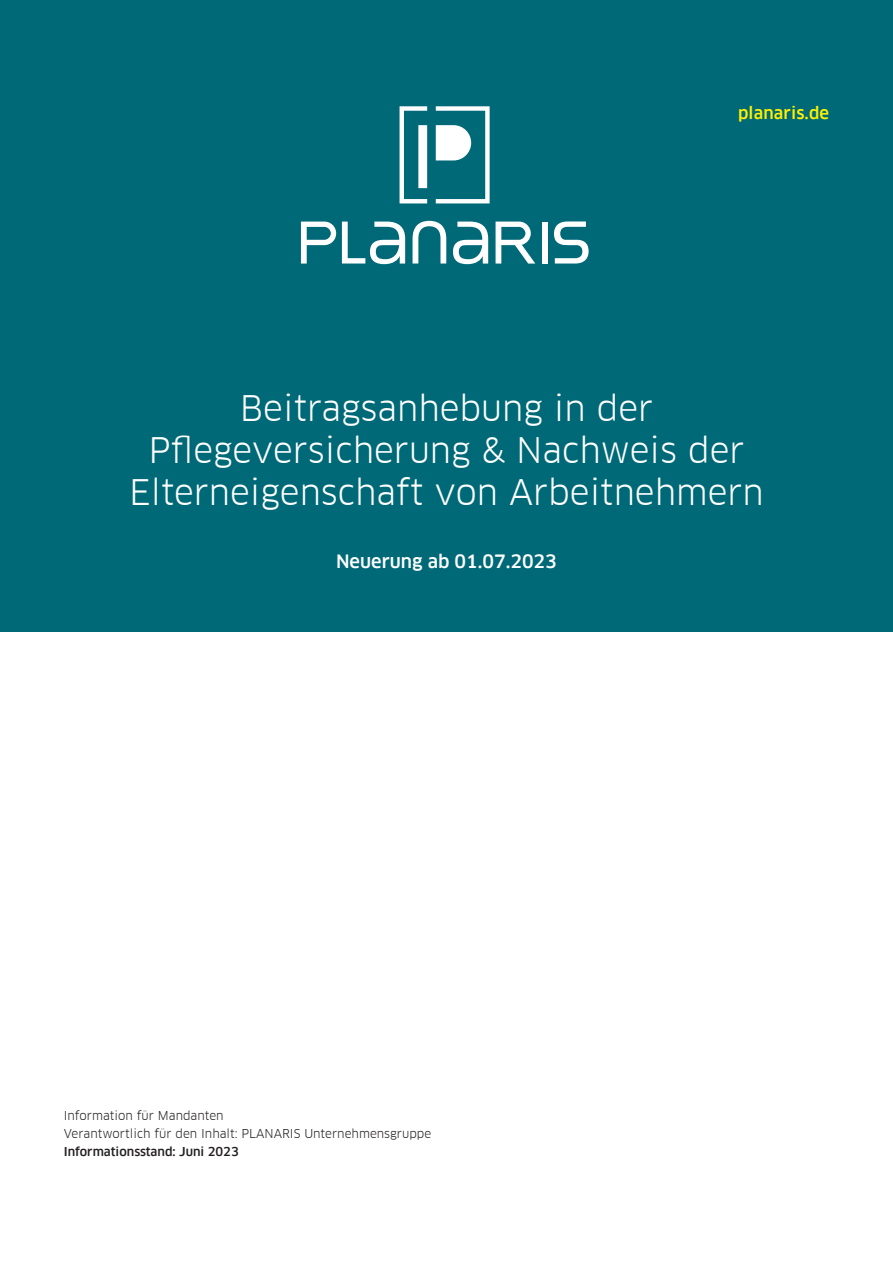
<style>
.page{position:relative;width:893px;height:1263px;background:#fff}
.page>*{position:absolute;margin:0;border:0;box-sizing:border-box;transform-origin:0 0}
.t1{font:34.5px/42px "Clan Offc";color:#fff;text-align:center}
.t2{font:500 18px "Clan Offc";color:#fff}
.t3{font:500 16.5px "Clan Offc";letter-spacing:.005em;color:#fff101}
.t4{font:12px/18px "Clan Offc";color:#231f20}
.t5{font:500 12px "Clan Offc";color:#231f20}
</style>
<div class="page">
<div style="left:0;top:0;width:893px;height:631px;background:#006977"></div>
<svg style="left:413px;top:221px;width:33px;height:42px"></svg>
<div style="left:542px;top:222px;width:5px;height:41px;background:#fff"></div>
<svg style="left:453px;top:222px;width:35px;height:42px"></svg>
<svg style="left:342px;top:222px;width:63px;height:42px"></svg>
<svg style="left:554px;top:221px;width:35px;height:42px"></svg>
<svg style="left:301px;top:222px;width:35px;height:42px"></svg>
<svg style="left:496px;top:222px;width:39px;height:42px"></svg>
<svg style="left:436px;top:106px;width:54px;height:97px"></svg>
<svg style="left:400px;top:106px;width:27px;height:97px"></svg>
<p class="t3" style="left:738px;top:104px;width:93px">planaris.de</p>
<p class="t1" style="left:129px;top:388px;width:636px">Beitragsanhebung in der<br>Pflegeversicherung &amp; Nachweis der<br>Elterneigenschaft von Arbeitnehmern</p>
<p class="t2" style="left:336px;top:552px;width:222px">Neuerung ab 01.07.2023</p>
<p class="t4" style="left:64px;top:1107px;width:369px">Information für Mandanten<br>Verantwortlich für den Inhalt: PLANARIS Unternehmensgruppe</p>
<p class="t5" style="left:64px;top:1145px;width:176px">Informationsstand: Juni 2023</p>
</div>
